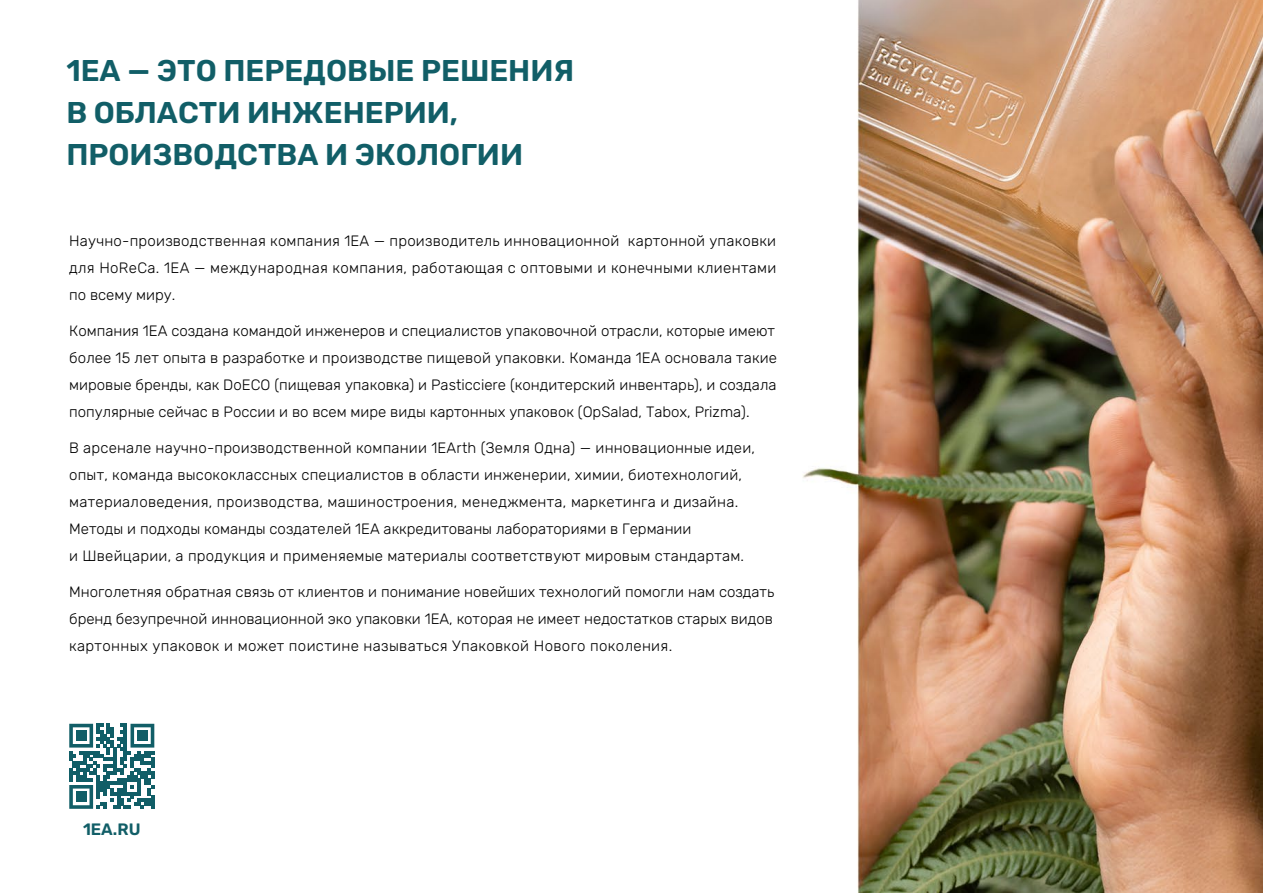
<style>
.page{position:relative;width:1263px;height:893px;background:#fff}
.page>*{position:absolute;margin:0;border:0;box-sizing:border-box;transform-origin:0 0}
.t1{font:600 30px/42px "Rubik";color:#115e67}
.t2{font:600 16.5px "Rubik";color:#115e67}
.t3{font:300 15px/27px "Rubik";letter-spacing:.01em;color:#000;text-align:justify}
</style>
<div class="page">
<img style="left:803px;top:0;width:460px;height:893px">
<svg style="left:69px;top:724px;width:85px;height:85px"></svg>
<div style="left:76px;top:731px;width:10px;height:10px;background:#115e67"></div>
<div style="left:137px;top:731px;width:11px;height:10px;background:#115e67"></div>
<div style="left:76px;top:792px;width:10px;height:10px;background:#115e67"></div>
<h1 class="t1" style="left:66px;top:50px;width:509px">1ЕА — ЭТО ПЕРЕДОВЫЕ РЕШЕНИЯ<br>В ОБЛАСТИ ИНЖЕНЕРИИ,<br>ПРОИЗВОДСТВА И ЭКОЛОГИИ</h1>
<p class="t3" style="left:69px;top:228px;width:709px">Научно-производственная компания 1EA — производитель инновационной картонной упаковки для HoReCa. 1ЕА — международная компания, работающая с оптовыми и конечными клиентами по всему миру.</p>
<p class="t3" style="left:69px;top:318px;width:709px;text-align:left">Компания 1ЕА создана командой инженеров и специалистов упаковочной отрасли, которые имеют более 15 лет опыта в разработке и производстве пищевой упаковки. Команда 1ЕА основала такие мировые бренды, как DoECO (пищевая упаковка) и Pasticciere (кондитерский инвентарь), и создала популярные сейчас в России и во всем мире виды картонных упаковок (OpSalad, Tabox, Prizma).</p>
<p class="t3" style="left:69px;top:435px;width:687px;text-align:left">В арсенале научно-производственной компании 1EArth (Земля Одна) — инновационные идеи, опыт, команда высококлассных специалистов в области инженерии, химии, биотехнологий, материаловедения, производства, машиностроения, менеджмента, маркетинга и дизайна.<br>Методы и подходы команды создателей 1ЕА аккредитованы лабораториями в Германии<br>и Швейцарии, а продукция и применяемые материалы соответствуют мировым стандартам.</p>
<p class="t3" style="left:69px;top:579px;width:706px">Многолетняя обратная связь от клиентов и понимание новейших технологий помогли нам создать бренд безупречной инновационной эко упаковки 1ЕА, которая не имеет недостатков старых видов картонных упаковок и может поистине называться Упаковкой Нового поколения.</p>
<p class="t2" style="left:83px;top:820px;width:59px">1EA.RU</p>
</div>
